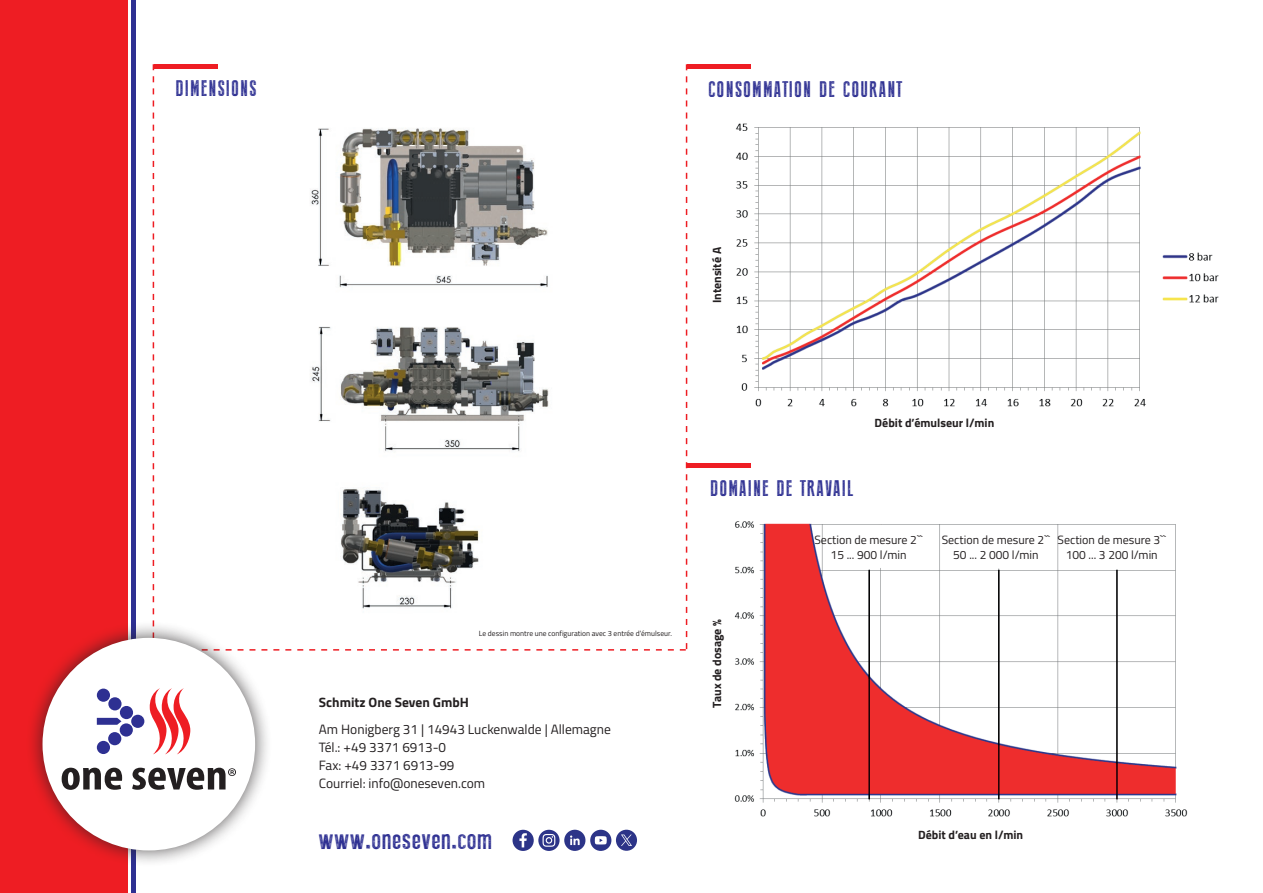
<style>
.page{position:relative;width:1263px;height:893px;background:#fff}
.page>*{position:absolute;margin:0;border:0;box-sizing:border-box;transform-origin:0 0}
.t1{font:29.1px "Press Style";letter-spacing:.045em;color:#2e3092}
.t2{font:22.5px "Press Style";letter-spacing:.055em;color:#2e3092}
.t3{font:13.5px/18px "Titillium";color:#231f20}
.t4{font:700 13.5px "Titillium";color:#231f20}
.t5{font:12px/15px "Titillium";color:#231f20;text-align:center}
.t6{font:700 12px "Titillium";color:#231f20}
.t7{font:7.5px "Titillium";color:#231f20}
</style>
<div class="page">
<img style="left:734px;top:521px;width:454px;height:296px">
<div style="left:0;top:0;width:128px;height:893px;background:#ee1d23"></div>
<hr style="left:132px;top:0;width:4px;height:893px;background:#2e3092">
<div style="left:687px;top:463px;width:64px;height:5px;background:#ee1d23"></div>
<hr style="left:687px;top:64px;width:63px;height:4px;background:#ee1d23">
<hr style="left:154px;top:64px;width:64px;height:4px;background:#ee1d23">
<svg style="left:153px;top:64px;width:1px;height:557px"></svg>
<div style="left:26px;top:621px;width:246px;height:246px;background:#231f20;opacity:.75"></div>
<div style="left:43px;top:638px;width:212px;height:212px;background:#fff;border-radius:50%"></div>
<svg style="left:62px;top:768px;width:60px;height:22px"></svg>
<svg style="left:132px;top:768px;width:104px;height:22px"></svg>
<svg style="left:97px;top:718px;width:24px;height:7px"></svg>
<div style="left:97px;top:689px;width:13px;height:13px;background:#2e3092;border-radius:50%"></div>
<div style="left:108px;top:697px;width:14px;height:13px;background:#2e3092;border-radius:50%"></div>
<div style="left:120px;top:706px;width:13px;height:13px;background:#2e3092;border-radius:50%"></div>
<div style="left:131px;top:715px;width:13px;height:13px;background:#2e3092;border-radius:50%"></div>
<div style="left:120px;top:723px;width:13px;height:14px;background:#2e3092;border-radius:50%"></div>
<div style="left:108px;top:732px;width:13px;height:13px;background:#2e3092;border-radius:50%"></div>
<div style="left:97px;top:741px;width:13px;height:13px;background:#2e3092;border-radius:50%"></div>
<svg style="left:149px;top:688px;width:41px;height:66px"></svg>
<img style="left:310px;top:128px;width:239px;height:481px">
<img style="left:736px;top:123px;width:483px;height:284px">
<svg style="left:512px;top:830px;width:99px;height:21px"></svg>
<div style="left:616px;top:830px;width:21px;height:21px;background:#2c3488;border-radius:50%"></div>
<svg style="left:621px;top:834px;width:11px;height:12px"></svg>
<h2 class="t2" style="left:175px;top:76px;width:83px">DIMENSIONS</h2>
<h2 class="t2" style="left:708px;top:77px;width:195px">CONSOMMATION DE COURANT</h2>
<p class="t6" style="left:708px;top:303px;width:58px;rotate:-90deg">Intensité A</p>
<p class="t7" style="left:479px;top:627px;width:194px">Le dessin montre une configuration avec 3 entrée d’émulseur.</p>
<p class="t4" style="left:319px;top:692px;width:151px">Schmitz One Seven GmbH</p>
<p class="t3" style="left:319px;top:719px;width:293px">Am Honigberg 31 | 14943 Luckenwalde | Allemagne<br>Tél.: +49 3371 6913-0<br>Fax: +49 3371 6913-99<br>Courriel: info@oneseven.com</p>
<h1 class="t1" style="left:319px;top:823px;width:174px">www.oneseven.com</h1>
<h2 class="t2" style="left:710px;top:476px;width:144px">DOMAINE DE TRAVAIL</h2>
<p class="t6" style="left:875px;top:413px;width:121px">Débit d’émulseur l/min</p>
<p class="t6" style="left:708px;top:708px;width:90px;rotate:-90deg">Taux de dosage %</p>
<p class="t5" style="left:814px;top:531px;width:110px">Section de mesure 2``<br>15 ... 900 l/min</p>
<p class="t5" style="left:942px;top:531px;width:110px">Section de mesure 2``<br>50 ... 2 000 l/min</p>
<p class="t5" style="left:1057px;top:531px;width:110px">Section de mesure 3``<br>100 ... 3 200 l/min</p>
<p class="t6" style="left:918px;top:826px;width:107px">Débit d’eau en l/min</p>
</div>
